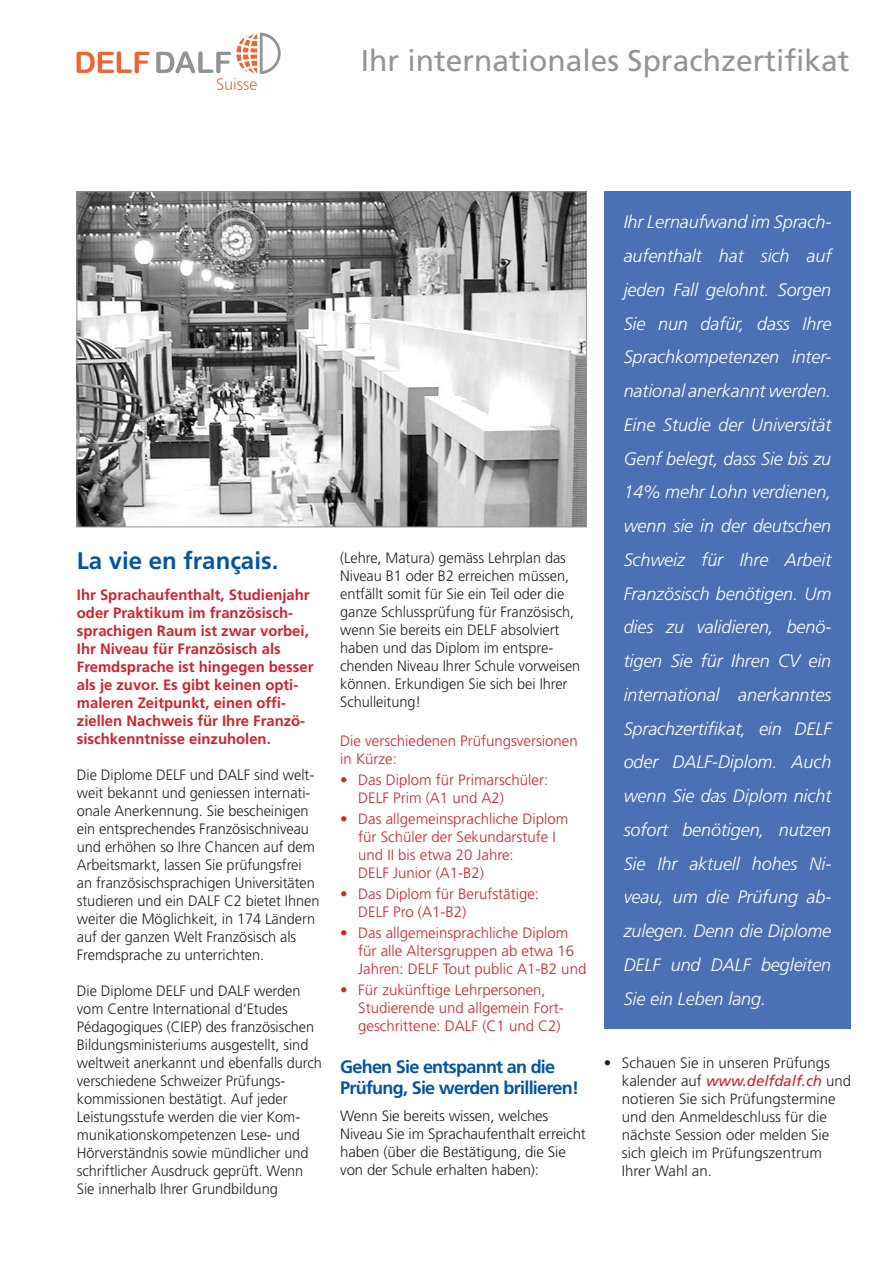
<style>
.page{position:relative;width:893px;height:1263px;background:#fff}
.page>*{position:absolute;margin:0;border:0;box-sizing:border-box;transform-origin:0 0}
.t1{font:30px "Frutiger LT Std";color:#939598}
.t2{font:700 24px "Frutiger LT Std";color:#0155a5}
.t3{font:italic 300 18px/33.8px "Frutiger LT Std";letter-spacing:-.005em;color:#fff;text-align:justify}
.t4{font:700 18px/21px "Frutiger LT Std";letter-spacing:-.04em;color:#0155a5}
.t5{font:300 15px/18px "Frutiger LT Std";letter-spacing:-.005em;color:#231f20}
.t6{font:300 15px/18px "Frutiger LT Std";color:#d1232a}
.t7{font:700 15px/18px "Frutiger LT Std";color:#d1232a}
.s1{font-weight:400;font-style:italic;color:#d1232a}
</style>
<div class="page">
<div style="left:604px;top:191px;width:246px;height:838px;background:#4c70b5"></div>
<svg style="left:77px;top:51px;width:72px;height:22px"></svg>
<svg style="left:156px;top:33px;width:125px;height:57px"></svg>
<img style="left:79px;top:193px;width:506px;height:332px">
<h1 class="t1" style="left:361px;top:43px;width:490px">Ihr internationales Sprachzertifikat</h1>
<h2 class="t2" style="left:77px;top:546px;width:203px">La vie en français.</h2>
<p class="t7" style="left:77px;top:586px;width:238px">Ihr Sprachaufenthalt, Studienjahr oder Praktikum im französisch&shy;sprachigen Raum ist zwar vorbei,<br>Ihr Niveau für Französisch als<br>Fremdsprache ist hingegen besser als je zuvor. Es gibt keinen opti&shy;maleren Zeitpunkt, einen offi&shy;ziellen Nachweis für Ihre Franzö&shy;sischkenntnisse einzuholen.</p>
<p class="t5" style="left:77px;top:766px;width:244px">Die Diplome DELF und DALF sind welt&shy;weit bekannt und geniessen internati&shy;onale Anerkennung. Sie bescheinigen ein entsprechendes Französischniveau und erhöhen so Ihre Chancen auf dem Arbeitsmarkt, lassen Sie prüfungsfrei an französischsprachigen Universitäten studieren und ein DALF C2 bietet Ihnen weiter die Möglichkeit, in 174 Ländern auf der ganzen Welt Französisch als Fremdsprache zu unterrichten.</p>
<p class="t5" style="left:77px;top:982px;width:246px">Die Diplome DELF und DALF werden vom Centre International d‘Etudes Pédagogiques (CIEP) des französischen Bildungsministeriums ausgestellt, sind weltweit anerkannt und ebenfalls durch verschiedene Schweizer Prüfungs&shy;kommissionen bestätigt. Auf jeder Leistungsstufe werden die vier Kom&shy;munikationskompetenzen Lese- und Hörverständnis sowie mündlicher und schriftlicher Ausdruck geprüft. Wenn Sie innerhalb Ihrer Grundbildung</p>
<p class="t5" style="left:340px;top:549px;width:242px">(Lehre, Matura) gemäss Lehrplan das Niveau B1 oder B2 erreichen müssen, entfällt somit für Sie ein Teil oder die ganze Schlussprüfung für Französisch, wenn Sie bereits ein DELF absolviert haben und das Diplom im entspre&shy;chenden Niveau Ihrer Schule vorweisen können. Erkundigen Sie sich bei Ihrer Schulleitung!</p>
<p class="t6" style="left:340px;top:732px;width:239px">Die verschiedenen Prüfungsversionen in Kürze:</p>
<p class="t6" style="left:358px;top:771px;width:192px;text-indent:-18px">• Das Diplom für Primarschüler:<br>DELF Prim (A1 und A2)</p>
<p class="t6" style="left:358px;top:810px;width:212px;text-indent:-18px">• Das allgemeinsprachliche Diplom für Schüler der Sekundarstufe I und II bis etwa 20 Jahre:<br>DELF Junior (A1-B2)</p>
<p class="t6" style="left:358px;top:885px;width:182px;text-indent:-18px">• Das Diplom für Berufstätige:<br>DELF Pro (A1-B2)</p>
<p class="t6" style="left:358px;top:924px;width:230px;text-indent:-18px">• Das allgemeinsprachliche Diplom für alle Altersgruppen ab etwa 16<br>Jahren: DELF Tout public A1-B2 und</p>
<p class="t6" style="left:358px;top:981px;width:207px;text-indent:-18px">• Für zukünftige Lehrpersonen,<br>Studierende und allgemein Fort&shy;geschrittene: DALF (C1 und C2)</p>
<p class="t4" style="left:340px;top:1056px;width:240px">Gehen Sie entspannt an die<br>Prüfung, Sie werden brillieren!</p>
<p class="t5" style="left:340px;top:1107px;width:247px">Wenn Sie bereits wissen, welches Niveau Sie im Sprachaufenthalt erreicht haben (über die Bestätigung, die Sie von der Schule erhalten haben):</p>
<p class="t3" style="left:624px;top:205px;width:209px">Ihr Lernaufwand im Sprach&shy;aufenthalt hat sich auf jeden Fall gelohnt. Sorgen Sie nun dafür, dass Ihre Sprachkompetenzen inter&shy;national anerkannt werden.<br>Eine Studie der Universität Genf belegt, dass Sie bis zu 14% mehr Lohn verdienen, wenn sie in der deutschen Schweiz für Ihre Arbeit Französisch benötigen. Um dies zu validieren, benö&shy;tigen Sie für Ihren CV ein international anerkanntes Sprachzertifikat, ein DELF oder DALF-Diplom. Auch wenn Sie das Diplom nicht sofort benötigen, nutzen Sie Ihr aktuell hohes Ni&shy;veau, um die Prüfung ab&shy;zulegen. Denn die Diplome DELF und DALF begleiten Sie ein Leben lang.</p>
<p class="t5" style="left:622px;top:1054px;width:231px;text-indent:-18px">• Schauen Sie in unseren Prüfungs kalender auf <span class="s1">www.delfdalf.ch</span> und notieren Sie sich Prüfungstermine und den Anmeldeschluss für die nächste Session oder melden Sie sich gleich im Prüfungszentrum<br>Ihrer Wahl an.</p>
</div>
